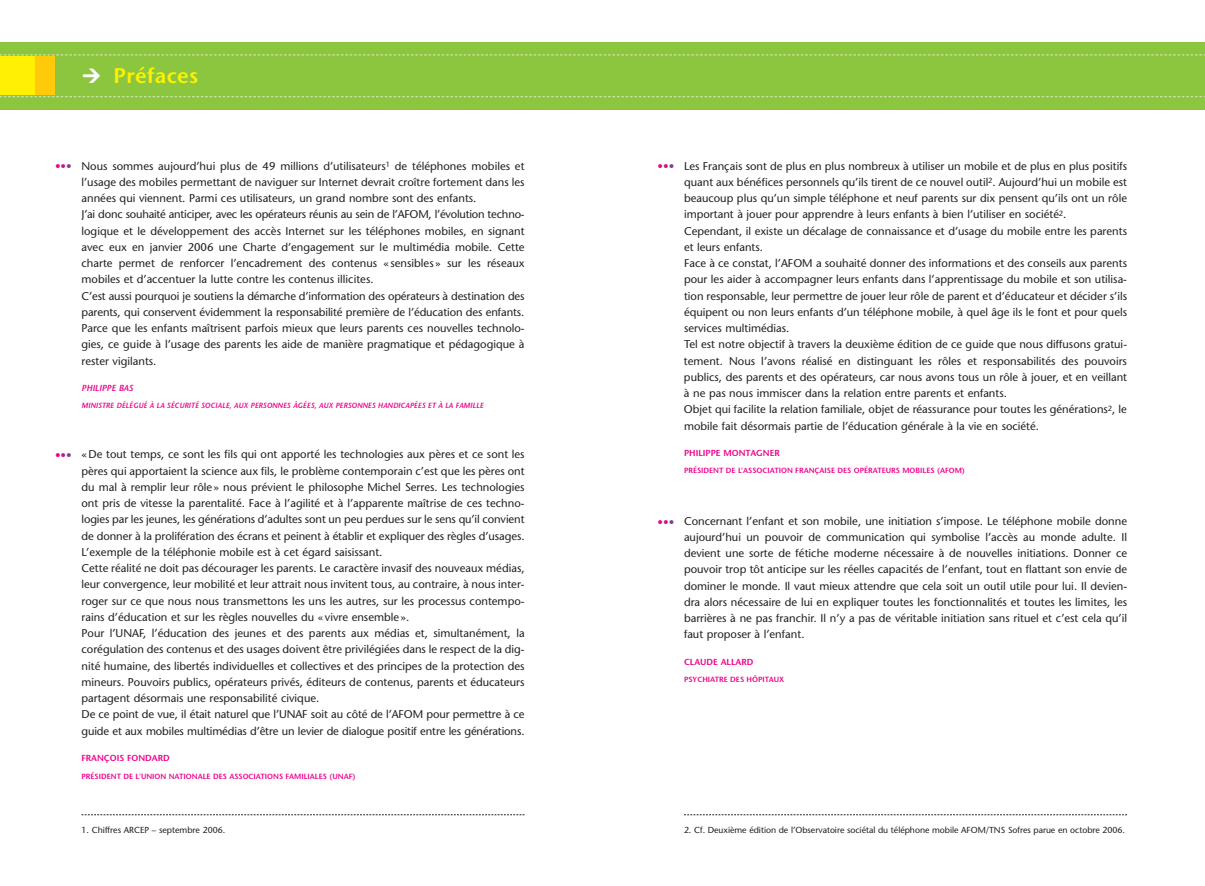
<style>
.page{position:relative;width:1205px;height:886px;background:#fff}
.page>*{position:absolute;margin:0;border:0;box-sizing:border-box;transform-origin:0 0}
.t1{font:600 21.25px "Stone Sans";letter-spacing:.015em;color:#fff101}
.t2{font:11.25px/16.2px "Stone Sans";color:#231f20}
.t3{font:11.25px "Stone Sans";color:#ed028c}
.t4{font:8.75px "Stone Sans";letter-spacing:-.005em;color:#231f20}
.t5{font:600 8.75px "Stone Sans";color:#ed028c}
.t6{font:italic 600 8.75px "Stone Sans";color:#ed028c}
.t7{font:600 7.5px "Stone Sans";color:#ed028c}
.t8{font:italic 600 7.5px "Stone Sans";color:#ed028c}
.s1{color:#c5168c}
.s2{color:#7e3e98}
</style>
<div class="page">
<div style="left:0;top:43px;width:1205px;height:67px;background:#8bc63e"></div>
<svg style="left:0;top:96px;width:1205px;height:1px"></svg>
<svg style="left:0;top:54px;width:1205px;height:1px"></svg>
<div style="left:0;top:57px;width:55px;height:38px;background:#fff101"></div>
<div style="left:35px;top:57px;width:20px;height:38px;background:#feca0a"></div>
<svg style="left:81px;top:814px;width:443px;height:1px"></svg>
<svg style="left:684px;top:814px;width:443px;height:1px"></svg>
<h1 class="t1" style="left:113px;top:68px;width:86px">Préfaces</h1>
<p class="t3" style="left:55px;top:162px;width:18px">•<span class="s1">•</span><span class="s2">•</span></p>
<p class="t2" style="left:81px;top:159px;width:445px">Nous sommes aujourd’hui plus de 49 millions d’utilisateurs<sup>1</sup> de téléphones mobiles et l’usage des mobiles permettant de naviguer sur Internet devrait croître fortement dans les années qui viennent. Parmi ces utilisateurs, un grand nombre sont des enfants.<br>J’ai donc souhaité anticiper, avec les opérateurs réunis au sein de l’AFOM, l’évolution techno&shy;logique et le développement des accès Internet sur les téléphones mobiles, en signant avec eux en janvier 2006 une Charte d’engagement sur le multimédia mobile. Cette charte permet de renforcer l’encadrement des contenus «sensibles» sur les réseaux mobiles et d’accentuer la lutte contre les contenus illicites.<br>C’est aussi pourquoi je soutiens la démarche d’information des opérateurs à destination des parents, qui conservent évidemment la responsabilité première de l’éducation des enfants.<br>Parce que les enfants maîtrisent parfois mieux que leurs parents ces nouvelles technolo&shy;gies, ce guide à l’usage des parents les aide de manière pragmatique et pédagogique à rester vigilants.</p>
<p class="t6" style="left:81px;top:384px;width:53px">PHILIPPE BAS</p>
<p class="t8" style="left:81px;top:403px;width:403px">MINISTRE DÉLÉGUÉ À LA SÉCURITÉ SOCIALE, AUX PERSONNES ÂGÉES, AUX PERSONNES HANDICAPÉES ET À LA FAMILLE</p>
<p class="t3" style="left:55px;top:451px;width:18px">•<span class="s1">•</span><span class="s2">•</span></p>
<p class="t2" style="left:81px;top:448px;width:445px">«De tout temps, ce sont les fils qui ont apporté les technologies aux pères et ce sont les pères qui apportaient la science aux fils, le problème contemporain c’est que les pères ont du mal à remplir leur rôle» nous prévient le philosophe Michel Serres. Les technologies ont pris de vitesse la parentalité. Face à l’agilité et à l’apparente maîtrise de ces techno&shy;logies par les jeunes, les générations d’adultes sont un peu perdues sur le sens qu’il convient de donner à la prolifération des écrans et peinent à établir et expliquer des règles d’usages.<br>L’exemple de la téléphonie mobile est à cet égard saisissant.<br>Cette réalité ne doit pas décourager les parents. Le caractère invasif des nouveaux médias, leur convergence, leur mobilité et leur attrait nous invitent tous, au contraire, à nous inter&shy;roger sur ce que nous nous transmettons les uns les autres, sur les processus contempo&shy;rains d’éducation et sur les règles nouvelles du «vivre ensemble».<br>Pour l’UNAF, l’éducation des jeunes et des parents aux médias et, simultanément, la corégulation des contenus et des usages doivent être privilégiées dans le respect de la dig&shy;nité humaine, des libertés individuelles et collectives et des principes de la protection des mineurs. Pouvoirs publics, opérateurs privés, éditeurs de contenus, parents et éducateurs partagent désormais une responsabilité civique.<br>De ce point de vue, il était naturel que l’UNAF soit au côté de l’AFOM pour permettre à ce guide et aux mobiles multimédias d’être un levier de dialogue positif entre les générations.</p>
<p class="t5" style="left:81px;top:754px;width:90px">FRANÇOIS FONDARD</p>
<p class="t7" style="left:81px;top:773px;width:276px">PRÉSIDENT DE L'UNION NATIONALE DES ASSOCIATIONS FAMILIALES (UNAF)</p>
<p class="t3" style="left:657px;top:162px;width:18px">•<span class="s1">•</span><span class="s2">•</span></p>
<p class="t2" style="left:684px;top:159px;width:445px">Les Français sont de plus en plus nombreux à utiliser un mobile et de plus en plus positifs quant aux bénéfices personnels qu’ils tirent de ce nouvel outil<sup>2</sup>. Aujourd’hui un mobile est beaucoup plus qu’un simple téléphone et neuf parents sur dix pensent qu’ils ont un rôle important à jouer pour apprendre à leurs enfants à bien l’utiliser en société<sup>2</sup>.<br>Cependant, il existe un décalage de connaissance et d’usage du mobile entre les parents et leurs enfants.<br>Face à ce constat, l’AFOM a souhaité donner des informations et des conseils aux parents pour les aider à accompagner leurs enfants dans l’apprentissage du mobile et son utilisa&shy;tion responsable, leur permettre de jouer leur rôle de parent et d’éducateur et décider s’ils équipent ou non leurs enfants d’un téléphone mobile, à quel âge ils le font et pour quels services multimédias.<br>Tel est notre objectif à travers la deuxième édition de ce guide que nous diffusons gratui&shy;tement. Nous l’avons réalisé en distinguant les rôles et responsabilités des pouvoirs publics, des parents et des opérateurs, car nous avons tous un rôle à jouer, et en veillant à ne pas nous immiscer dans la relation entre parents et enfants.<br>Objet qui facilite la relation familiale, objet de réassurance pour toutes les générations<sup>2</sup>, le mobile fait désormais partie de l’éducation générale à la vie en société.</p>
<p class="t5" style="left:684px;top:449px;width:97px">PHILIPPE MONTAGNER</p>
<p class="t7" style="left:684px;top:468px;width:282px">PRÉSIDENT DE L’ASSOCIATION FRANÇAISE DES OPÉRATEURS MOBILES (AFOM)</p>
<p class="t3" style="left:657px;top:518px;width:18px">•<span class="s1">•</span><span class="s2">•</span></p>
<p class="t2" style="left:684px;top:514px;width:445px;text-align:justify">Concernant l’enfant et son mobile, une initiation s’impose. Le téléphone mobile donne aujourd’hui un pouvoir de communication qui symbolise l’accès au monde adulte. Il devient une sorte de fétiche moderne nécessaire à de nouvelles initiations. Donner ce pouvoir trop tôt anticipe sur les réelles capacités de l’enfant, tout en flattant son envie de dominer le monde. Il vaut mieux attendre que cela soit un outil utile pour lui. Il devien&shy;dra alors nécessaire de lui en expliquer toutes les fonctionnalités et toutes les limites, les barrières à ne pas franchir. Il n’y a pas de véritable initiation sans rituel et c’est cela qu’il faut proposer à l’enfant.</p>
<p class="t5" style="left:684px;top:658px;width:71px">CLAUDE ALLARD</p>
<p class="t7" style="left:684px;top:677px;width:102px">PSYCHIATRE DES HÔPITAUX</p>
<p class="t4" style="left:81px;top:826px;width:145px">1. Chiffres ARCEP – septembre 2006.</p>
<p class="t4" style="left:684px;top:826px;width:442px">2. Cf. Deuxième édition de l’Observatoire sociétal du téléphone mobile AFOM/TNS Sofres parue en octobre 2006.</p>
</div>
